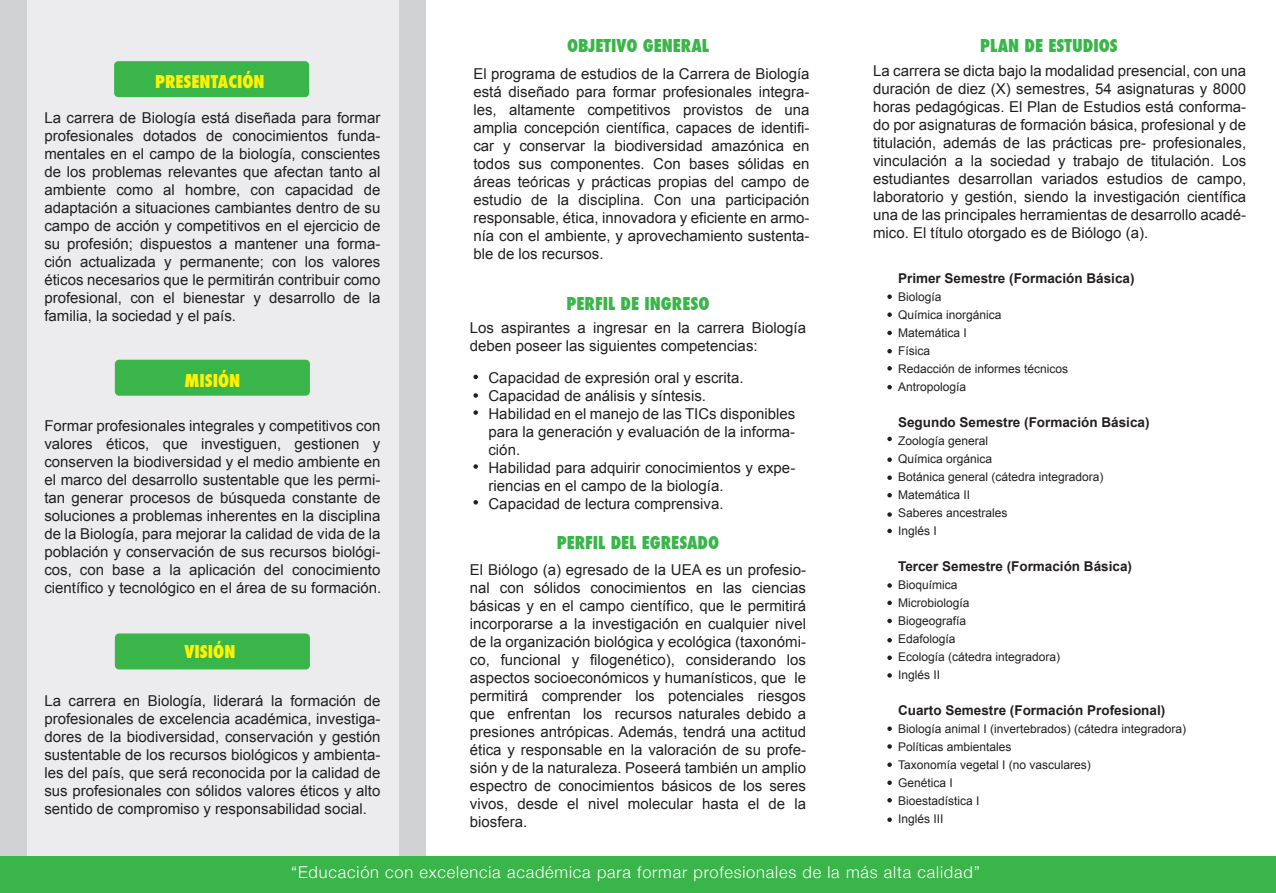
<style>
.page{position:relative;width:1276px;height:893px;background:#fff}
.page>*{position:absolute;margin:0;border:0;box-sizing:border-box;transform-origin:0 0}
.t1{font:800 condensed 17.4px "Futura";color:#3ab54a}
.t2{font:800 condensed 17.4px "Futura";color:#fff101}
.t3{font:300 16.35px "Helvetica Neue";letter-spacing:.05em;color:#fff}
.t4{font:15px/18px "Arial";color:#231f20;text-align:justify}
.t5{font:700 13.5px "Arial";color:#231f20}
.t6{font:12px/18px "Arial";color:#231f20}
</style>
<div class="page">
<div style="left:0;top:1px;width:425px;height:892px;background:#d1d2d4"></div>
<div style="left:27px;top:1px;width:371px;height:892px;background:#ececee"></div>
<div style="left:114px;top:61px;width:195px;height:36px;background:#3ab54a;border-radius:4px"></div>
<div style="left:115px;top:360px;width:195px;height:36px;background:#3ab54a;border-radius:4px"></div>
<div style="left:115px;top:633px;width:195px;height:36px;background:#3ab54a;border-radius:4px"></div>
<svg style="left:473px;top:375px;width:5px;height:4px"></svg>
<svg style="left:473px;top:410px;width:5px;height:5px"></svg>
<svg style="left:473px;top:393px;width:5px;height:5px"></svg>
<svg style="left:473px;top:464px;width:5px;height:5px"></svg>
<svg style="left:473px;top:500px;width:5px;height:5px"></svg>
<div style="left:0;top:856px;width:1276px;height:37px;background:#3ab54a"></div>
<svg style="left:887px;top:294px;width:5px;height:5px"></svg>
<svg style="left:887px;top:331px;width:5px;height:4px"></svg>
<svg style="left:887px;top:366px;width:5px;height:5px"></svg>
<svg style="left:887px;top:312px;width:5px;height:5px"></svg>
<svg style="left:887px;top:349px;width:5px;height:4px"></svg>
<svg style="left:887px;top:385px;width:5px;height:4px"></svg>
<svg style="left:887px;top:457px;width:5px;height:5px"></svg>
<svg style="left:887px;top:493px;width:5px;height:4px"></svg>
<svg style="left:887px;top:529px;width:5px;height:4px"></svg>
<svg style="left:887px;top:512px;width:5px;height:5px"></svg>
<svg style="left:887px;top:583px;width:5px;height:5px"></svg>
<svg style="left:887px;top:619px;width:5px;height:4px"></svg>
<svg style="left:887px;top:655px;width:5px;height:5px"></svg>
<svg style="left:887px;top:601px;width:5px;height:4px"></svg>
<svg style="left:887px;top:638px;width:5px;height:4px"></svg>
<svg style="left:887px;top:673px;width:5px;height:5px"></svg>
<svg style="left:887px;top:798px;width:5px;height:4px"></svg>
<svg style="left:887px;top:780px;width:5px;height:5px"></svg>
<svg style="left:887px;top:762px;width:5px;height:5px"></svg>
<svg style="left:887px;top:744px;width:5px;height:5px"></svg>
<svg style="left:887px;top:817px;width:5px;height:5px"></svg>
<svg style="left:887px;top:726px;width:5px;height:5px"></svg>
<svg style="left:887px;top:437px;width:5px;height:4px"></svg>
<svg style="left:887px;top:475px;width:5px;height:5px"></svg>
<p class="t1" style="left:567px;top:34px;width:143px">OBJETIVO GENERAL</p>
<p class="t4" style="left:473px;top:64px;width:338px">El programa de estudios de la Carrera de Biología está diseñado para formar profesionales integra&shy;les, altamente competitivos provistos de una amplia concepción científica, capaces de identifi&shy;car y conservar la biodiversidad amazónica en todos sus componentes. Con bases sólidas en áreas teóricas y prácticas propias del campo de estudio de la disciplina. Con una participación responsable, ética, innovadora y eficiente en armo&shy;nía con el ambiente, y aprovechamiento sustenta&shy;ble de los recursos.</p>
<p class="t1" style="left:566px;top:291px;width:144px">PERFIL DE INGRESO</p>
<p class="t4" style="left:470px;top:318px;width:337px">Los aspirantes a ingresar en la carrera Biología deben poseer las siguientes competencias:</p>
<p class="t4" style="left:488px;top:368px;width:308px;text-align:left">Capacidad de expresión oral y escrita.<br>Capacidad de análisis y síntesis.<br>Habilidad en el manejo de las TICs disponibles para la generación y evaluación de la informa&shy;ción.<br>Habilidad para adquirir conocimientos y expe&shy;riencias en el campo de la biología.<br>Capacidad de lectura comprensiva.</p>
<p class="t1" style="left:557px;top:531px;width:164px">PERFIL DEL EGRESADO</p>
<p class="t4" style="left:470px;top:561px;width:338px">El Biólogo (a) egresado de la UEA es un profesio&shy;nal con sólidos conocimientos en las ciencias básicas y en el campo científico, que le permitirá incorporarse a la investigación en cualquier nivel de la organización biológica y ecológica (taxonómi&shy;co, funcional y filogenético), considerando los aspectos socioeconómicos y humanísticos, que le permitirá comprender los potenciales riesgos que enfrentan los recursos naturales debido a presiones antrópicas. Además, tendrá una actitud ética y responsable en la valoración de su profe&shy;sión y de la naturaleza. Poseerá también un amplio espectro de conocimientos básicos de los seres vivos, desde el nivel molecular hasta el de la biosfera.</p>
<p class="t3" style="left:291px;top:859px;width:690px">“Educación con excelencia académica para formar profesionales de la más alta calidad”</p>
<p class="t1" style="left:980px;top:34px;width:139px">PLAN DE ESTUDIOS</p>
<p class="t4" style="left:873px;top:62px;width:375px">La carrera se dicta bajo la modalidad presencial, con una duración de diez (X) semestres, 54 asignaturas y 8000 horas pedagógicas. El Plan de Estudios está conforma&shy;do por asignaturas de formación básica, profesional y de titulación, además de las prácticas pre- profesionales, vinculación a la sociedad y trabajo de titulación. Los estudiantes desarrollan variados estudios de campo, laboratorio y gestión, siendo la investigación científica una de las principales herramientas de desarrollo acadé&shy;mico. El título otorgado es de Biólogo (a).</p>
<p class="t5" style="left:898px;top:269px;width:238px">Primer Semestre (Formación Básica)</p>
<p class="t6" style="left:898px;top:288px;width:172px">Biología<br>Química inorgánica<br>Matemática I<br>Física<br>Redacción de informes técnicos<br>Antropología</p>
<p class="t5" style="left:898px;top:413px;width:253px">Segundo Semestre (Formación Básica)</p>
<p class="t6" style="left:898px;top:432px;width:207px">Zoología general<br>Química orgánica<br>Botánica general (cátedra integradora)<br>Matemática II<br>Saberes ancestrales<br>Inglés I</p>
<p class="t5" style="left:898px;top:557px;width:235px">Tercer Semestre (Formación Básica)</p>
<p class="t6" style="left:898px;top:576px;width:164px">Bioquímica<br>Microbiología<br>Biogeografía<br>Edafología<br>Ecología (cátedra integradora)<br>Inglés II</p>
<p class="t5" style="left:898px;top:701px;width:269px">Cuarto Semestre (Formación Profesional)</p>
<p class="t6" style="left:898px;top:720px;width:290px">Biología animal I (invertebrados) (cátedra integradora)<br>Políticas ambientales<br>Taxonomía vegetal I (no vasculares)<br>Genética I<br>Bioestadística I<br>Inglés III</p>
<p class="t2" style="left:155px;top:69px;width:111px">PRESENTACIÓN</p>
<p class="t4" style="left:44px;top:109px;width:338px">La carrera de Biología está diseñada para formar profesionales dotados de conocimientos funda&shy;mentales en el campo de la biología, conscientes de los problemas relevantes que afectan tanto al ambiente como al hombre, con capacidad de adaptación a situaciones cambiantes dentro de su campo de acción y competitivos en el ejercicio de su profesión; dispuestos a mantener una forma&shy;ción actualizada y permanente; con los valores éticos necesarios que le permitirán contribuir como profesional, con el bienestar y desarrollo de la familia, la sociedad y el país.</p>
<p class="t2" style="left:184px;top:369px;width:57px">MISIÓN</p>
<p class="t4" style="left:44px;top:417px;width:338px">Formar profesionales integrales y competitivos con valores éticos, que investiguen, gestionen y conserven la biodiversidad y el medio ambiente en el marco del desarrollo sustentable que les permi&shy;tan generar procesos de búsqueda constante de soluciones a problemas inherentes en la disciplina de la Biología, para mejorar la calidad de vida de la población y conservación de sus recursos biológi&shy;cos, con base a la aplicación del conocimiento científico y tecnológico en el área de su formación.</p>
<p class="t2" style="left:184px;top:639px;width:52px">VISIÓN</p>
<p class="t4" style="left:44px;top:692px;width:338px">La carrera en Biología, liderará la formación de profesionales de excelencia académica, investiga&shy;dores de la biodiversidad, conservación y gestión sustentable de los recursos biológicos y ambienta&shy;les del país, que será reconocida por la calidad de sus profesionales con sólidos valores éticos y alto sentido de compromiso y responsabilidad social.</p>
</div>
